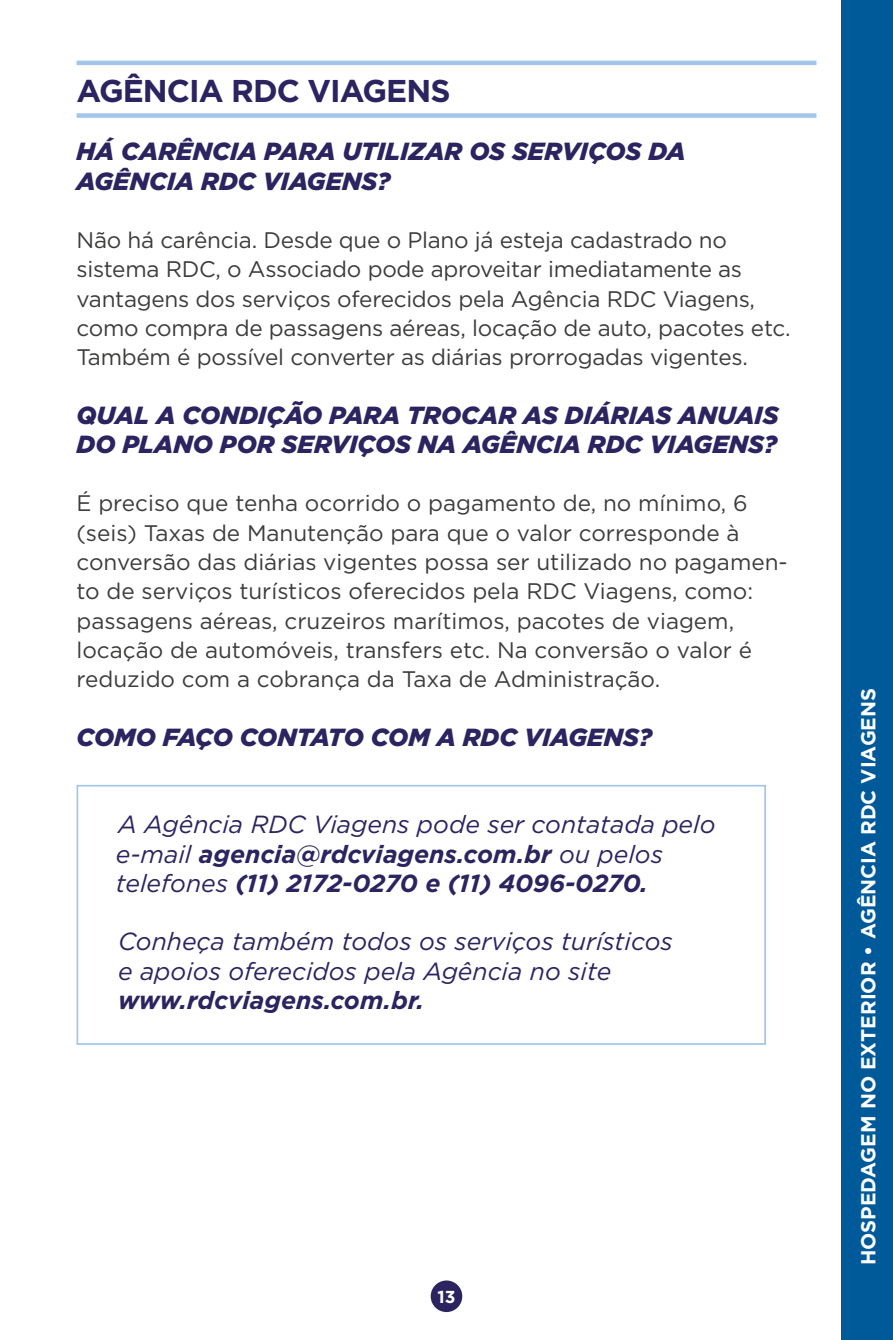
<style>
.page{position:relative;width:893px;height:1340px;background:#fff}
.page>*{position:absolute;margin:0;border:0;box-sizing:border-box;transform-origin:0 0}
.t1{font:700 31.5px "Gotham";letter-spacing:-.03em;color:#2b2460}
.t2{font:italic 24.75px/29.2px "Gotham";color:#2b2460}
.t3{font:italic 900 24.75px/29.2px "Gotham";color:#2b2460}
.t4{font:italic 700 24.75px "Gotham";color:#2b2460}
.t5{font:22.5px/29.2px "Gotham";letter-spacing:-.01em;color:#3c3c3b}
.t6{font:700 20.25px "Gotham";color:#fff}
.t7{font:700 17.32px "Gotham";color:#fff}
.s1{font-weight:700}
</style>
<div class="page">
<div style="left:842px;top:0;width:51px;height:1339px;background:#005a9a"></div>
<div style="left:431px;top:1280px;width:31px;height:31px;background:#2b2460;border-radius:50%"></div>
<hr style="left:77px;top:61px;width:739px;height:4px;background:#a3c5e9">
<div style="left:77px;top:113px;width:739px;height:5px;background:#a3c5e9"></div>
<div style="left:77px;top:784px;width:689px;height:260px;border:2px solid #a3c5e9"></div>
<h1 class="t1" style="left:77px;top:70px;width:375px">AGÊNCIA RDC VIAGENS</h1>
<p class="t3" style="left:77px;top:137px;width:611px">HÁ CARÊNCIA PARA UTILIZAR OS SERVIÇOS DA<br>AGÊNCIA RDC VIAGENS?</p>
<p class="t5" style="left:77px;top:225px;width:715px">Não há carência. Desde que o Plano já esteja cadastrado no sistema RDC, o Associado pode aproveitar imediatamente as vantagens dos serviços oferecidos pela Agência RDC Viagens, como compra de passagens aéreas, locação de auto, pacotes etc.<br>Também é possível converter as diárias prorrogadas vigentes.</p>
<p class="t3" style="left:77px;top:400px;width:704px">QUAL A CONDIÇÃO PARA TROCAR AS DIÁRIAS ANUAIS<br>DO PLANO POR SERVIÇOS NA AGÊNCIA RDC VIAGENS?</p>
<p class="t5" style="left:77px;top:488px;width:713px">É preciso que tenha ocorrido o pagamento de, no mínimo, 6 (seis) Taxas de Manutenção para que o valor corresponde à conversão das diárias vigentes possa ser utilizado no pagamen&shy;to de serviços turísticos oferecidos pela RDC Viagens, como: passagens aéreas, cruzeiros marítimos, pacotes de viagem, locação de automóveis, transfers etc. Na conversão o valor é reduzido com a cobrança da Taxa de Administração.</p>
<p class="t3" style="left:77px;top:722px;width:577px">COMO FAÇO CONTATO COM A RDC VIAGENS?</p>
<p class="t2" style="left:116px;top:809px;width:601px">A Agência RDC Viagens pode ser contatada pelo e-mail <span class="s1">agencia@rdcviagens.com.br</span> ou pelos telefones <span class="s1">(11) 2172-0270 e (11) 4096-0270.</span></p>
<p class="t2" style="left:118px;top:926px;width:556px">Conheça também todos os serviços turísticos e apoios oferecidos pela Agência no site</p>
<p class="t4" style="left:118px;top:983px;width:308px">www.rdcviagens.com.br.</p>
<p class="t7" style="left:437px;top:1285px;width:20px">13</p>
<p class="t6" style="left:855px;top:1265px;width:578px;rotate:-90deg">HOSPEDAGEM NO EXTERIOR • AGÊNCIA RDC VIAGENS</p>
</div>
